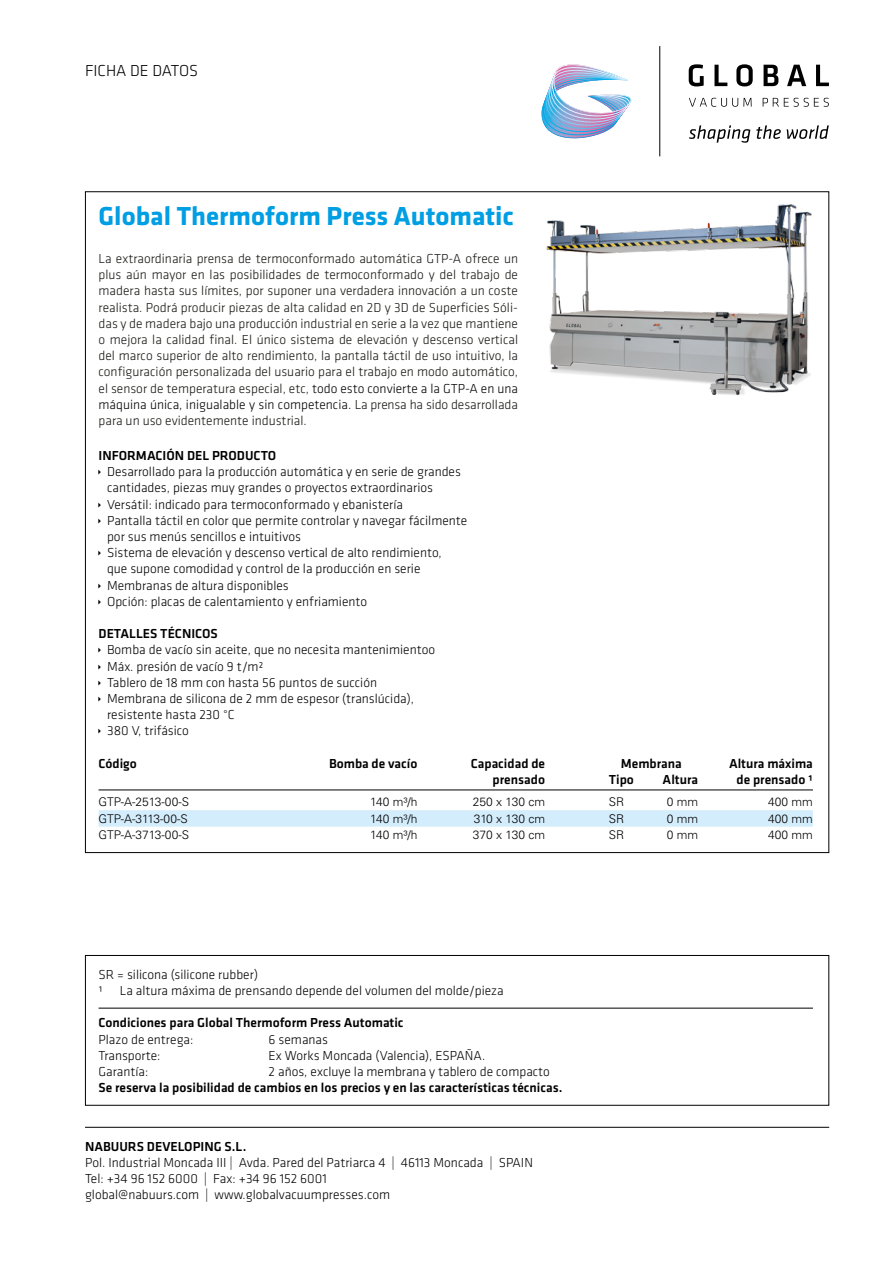
<style>
.page{position:relative;width:893px;height:1263px;background:#fff}
.page>*{position:absolute;margin:0;border:0;box-sizing:border-box;transform-origin:0 0}
.t1{font:700 27px "Klavika";color:#009ee3}
.t2{font:300 16.5px "Klavika";color:#000}
.t3{font:300 13.5px/16.2px "Klavika";color:#000}
.t4{font:300 13.5px/16.2px "Klavika";color:#171715;text-align:justify}
.t5{font:500 13.5px "Klavika";color:#000}
.t6{font:300 12px "Univers LT Std";color:#000}
.s1{color:#000}
</style>
<div class="page">
<hr style="left:85px;top:1127px;width:744px;height:1px;background:#000">
<img style="left:542px;top:64px;width:90px;height:75px">
<hr style="left:659px;top:46px;width:1px;height:110px;background:#000">
<svg style="left:689px;top:64px;width:15px;height:22px"></svg>
<svg style="left:714px;top:65px;width:13px;height:21px"></svg>
<svg style="left:736px;top:64px;width:17px;height:22px"></svg>
<svg style="left:764px;top:65px;width:14px;height:21px"></svg>
<svg style="left:787px;top:65px;width:19px;height:21px"></svg>
<svg style="left:816px;top:65px;width:13px;height:21px"></svg>
<svg style="left:689px;top:98px;width:63px;height:9px"></svg>
<svg style="left:763px;top:98px;width:66px;height:9px"></svg>
<svg style="left:689px;top:125px;width:61px;height:18px"></svg>
<svg style="left:756px;top:125px;width:73px;height:14px"></svg>
<hr style="left:99px;top:790px;width:714px;height:1px;background:#000">
<div style="left:99px;top:810px;width:714px;height:17px;background:#d4edfc"></div>
<hr style="left:99px;top:1008px;width:714px;height:1px;background:#000">
<div style="left:85px;top:955px;width:744px;height:151px;border:1px solid #000"></div>
<img style="left:546px;top:205px;width:266px;height:190px">
<p class="t2" style="left:85px;top:62px;width:115px">FICHA DE DATOS</p>
<h1 class="t1" style="left:99px;top:201px;width:417px">Global Thermoform Press Automatic</h1>
<p class="t4" style="left:99px;top:251px;width:421px">La extraordinaria prensa de termoconformado automática GTP-A ofrece un plus aún mayor en las posibilidades de termoconformado y del trabajo de madera hasta sus límites, por suponer una verdadera innovación a un coste realista. Podrá producir piezas de alta calidad en 2D y 3D de Superficies Sóli&shy;das y de madera bajo una producción industrial en serie a la vez que mantiene o mejora la calidad final. El único sistema de elevación y descenso vertical del marco superior de alto rendimiento, la pantalla táctil de uso intuitivo, la configuración personalizada del usuario para el trabajo en modo automático, el sensor de temperatura especial, etc, <span class="s1">todo esto convierte a la GTP-A en una máquina única, inigualable y sin competencia.</span> La prensa ha sido desarrollada para un uso evidentemente industrial.</p>
<p class="t5" style="left:99px;top:448px;width:179px">INFORMACIÓN DEL PRODUCTO</p>
<p class="t3" style="left:107px;top:464px;width:362px">Desarrollado para la producción automática y en serie de grandes cantidades, piezas muy grandes o proyectos extraordinarios Versátil: indicado para termoconformado y ebanistería<br>Pantalla táctil en color que permite controlar y navegar fácilmente por sus menús sencillos e intuitivos<br>Sistema de elevación y descenso vertical de alto rendimiento,<br>que supone comodidad y control de la producción en serie Membranas de altura disponibles<br>Opción: placas de calentamiento y enfriamiento</p>
<p class="t5" style="left:99px;top:626px;width:121px">DETALLES TÉCNICOS</p>
<p class="t3" style="left:107px;top:642px;width:330px">Bomba de vacío sin aceite, que no necesita mantenimientoo Máx. presión de vacío 9 t/m²<br>Tablero de 18 mm con hasta 56 puntos de succión Membrana de silicona de 2 mm de espesor (translúcida), resistente hasta 230 °C<br>380 V, trifásico</p>
<p class="t5" style="left:99px;top:756px;width:40px">Código</p>
<p class="t5" style="left:329px;top:756px;width:90px">Bomba de vacío</p>
<p class="t5" style="left:471px;top:756px;width:76px">Capacidad de</p>
<p class="t5" style="left:621px;top:756px;width:62px">Membrana</p>
<p class="t5" style="left:729px;top:756px;width:85px">Altura máxima</p>
<p class="t5" style="left:493px;top:772px;width:54px">prensado</p>
<p class="t5" style="left:609px;top:772px;width:27px">Tipo</p>
<p class="t5" style="left:663px;top:772px;width:37px">Altura</p>
<p class="t5" style="left:736px;top:772px;width:78px">de prensado ¹</p>
<p class="t6" style="left:99px;top:795px;width:92px">GTP-A-2513-00-S</p>
<p class="t6" style="left:370px;top:795px;width:49px">140 m³/h</p>
<p class="t6" style="left:473px;top:795px;width:74px">250 x 130 cm</p>
<p class="t6" style="left:609px;top:795px;width:17px">SR</p>
<p class="t6" style="left:667px;top:795px;width:33px">0 mm</p>
<p class="t6" style="left:768px;top:795px;width:46px">400 mm</p>
<p class="t6" style="left:99px;top:811px;width:91px">GTP-A-3113-00-S</p>
<p class="t6" style="left:370px;top:811px;width:49px">140 m³/h</p>
<p class="t6" style="left:474px;top:811px;width:73px">310 x 130 cm</p>
<p class="t6" style="left:609px;top:811px;width:17px">SR</p>
<p class="t6" style="left:667px;top:811px;width:33px">0 mm</p>
<p class="t6" style="left:768px;top:811px;width:46px">400 mm</p>
<p class="t6" style="left:99px;top:828px;width:92px">GTP-A-3713-00-S</p>
<p class="t6" style="left:370px;top:828px;width:49px">140 m³/h</p>
<p class="t6" style="left:473px;top:828px;width:74px">370 x 130 cm</p>
<p class="t6" style="left:609px;top:828px;width:17px">SR</p>
<p class="t6" style="left:667px;top:828px;width:33px">0 mm</p>
<p class="t6" style="left:768px;top:828px;width:46px">400 mm</p>
<p class="t3" style="left:99px;top:966px;width:407px">SR = silicona (silicone rubber)<br>¹ La altura máxima de prensando depende del volumen del molde/pieza</p>
<p class="t5" style="left:99px;top:1015px;width:307px">Condiciones para Global Thermoform Press Automatic</p>
<p class="t3" style="left:99px;top:1031px;width:96px">Plazo de entrega:</p>
<p class="t3" style="left:269px;top:1031px;width:61px">6 semanas</p>
<p class="t3" style="left:99px;top:1047px;width:64px">Transporte:</p>
<p class="t3" style="left:269px;top:1047px;width:218px">Ex Works Moncada (Valencia), ESPAÑA.</p>
<p class="t3" style="left:99px;top:1063px;width:51px">Garantía:</p>
<p class="t3" style="left:269px;top:1063px;width:283px">2 años, excluye la membrana y tablero de compacto</p>
<p class="t5" style="left:99px;top:1080px;width:465px">Se reserva la posibilidad de cambios en los precios y en las características técnicas.</p>
<p class="t5" style="left:85px;top:1139px;width:163px">NABUURS DEVELOPING S.L.</p>
<p class="t3" style="left:85px;top:1154px;width:449px">Pol. Industrial Moncada III | Avda. Pared del Patriarca 4 | 46113 Moncada | SPAIN<br>Tel: +34 96 152 6000 | Fax: +34 96 152 6001<br>global@nabuurs.com | www.globalvacuumpresses.com</p>
</div>
